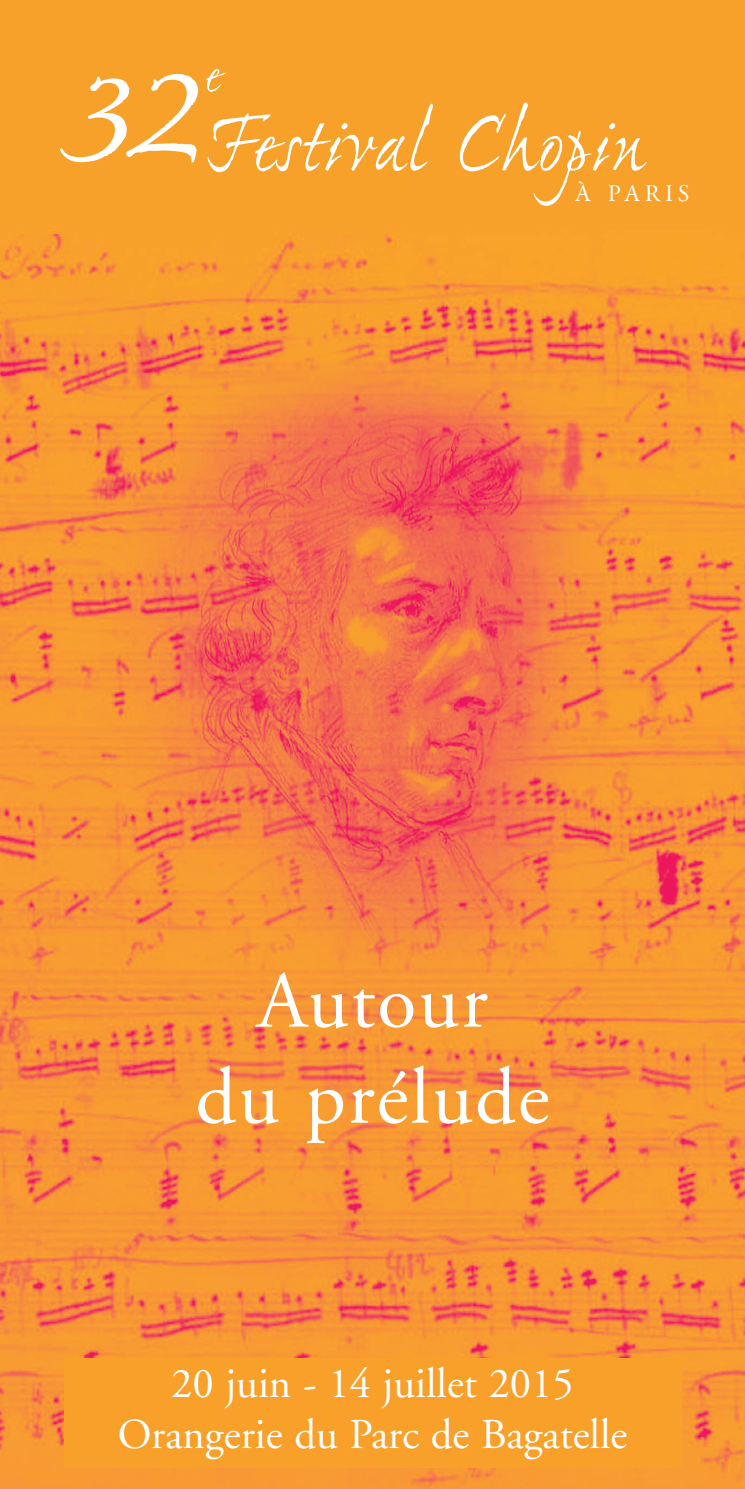
<style>
.page{position:relative;width:745px;height:1489px;background:#fff}
.page>*{position:absolute;margin:0;border:0;box-sizing:border-box;transform-origin:0 0}
.t1{font:89px "Ex Ponto";letter-spacing:-.01em;color:#fff}
.t2{font:80px/96px "Adobe Garamond";letter-spacing:.025em;color:#fff;text-align:center}
.t3{font:58.75px "Ex Ponto";color:#fff}
.t4{font:42.5px/51px "Adobe Garamond";color:#fff;text-align:center}
.t5{font:23.75px "Adobe Garamond Regular SC";letter-spacing:.205em;color:#fff}
.s1{font-size:148px}
</style>
<div class="page">
<img style="left:0;top:0;width:744px;height:1488px">
<div style="left:64px;top:1357px;width:616px;height:110px;background:#f9a02b"></div>
<h3 class="t3" style="left:203px;top:48px;width:19px">e</h3>
<h1 class="t1" style="left:64px;top:105px;width:582px"><span class="s1">3</span><sup>2</sup>Festival Chopin</h1>
<p class="t5" style="left:575px;top:184px;width:116px">À PARIS</p>
<h2 class="t2" style="left:195px;top:960px;width:355px">Autour<br>du prélude</h2>
<p class="t4" style="left:118px;top:1361px;width:511px">20 juin - 14 juillet 2015<br>Orangerie du Parc de Bagatelle</p>
</div>
